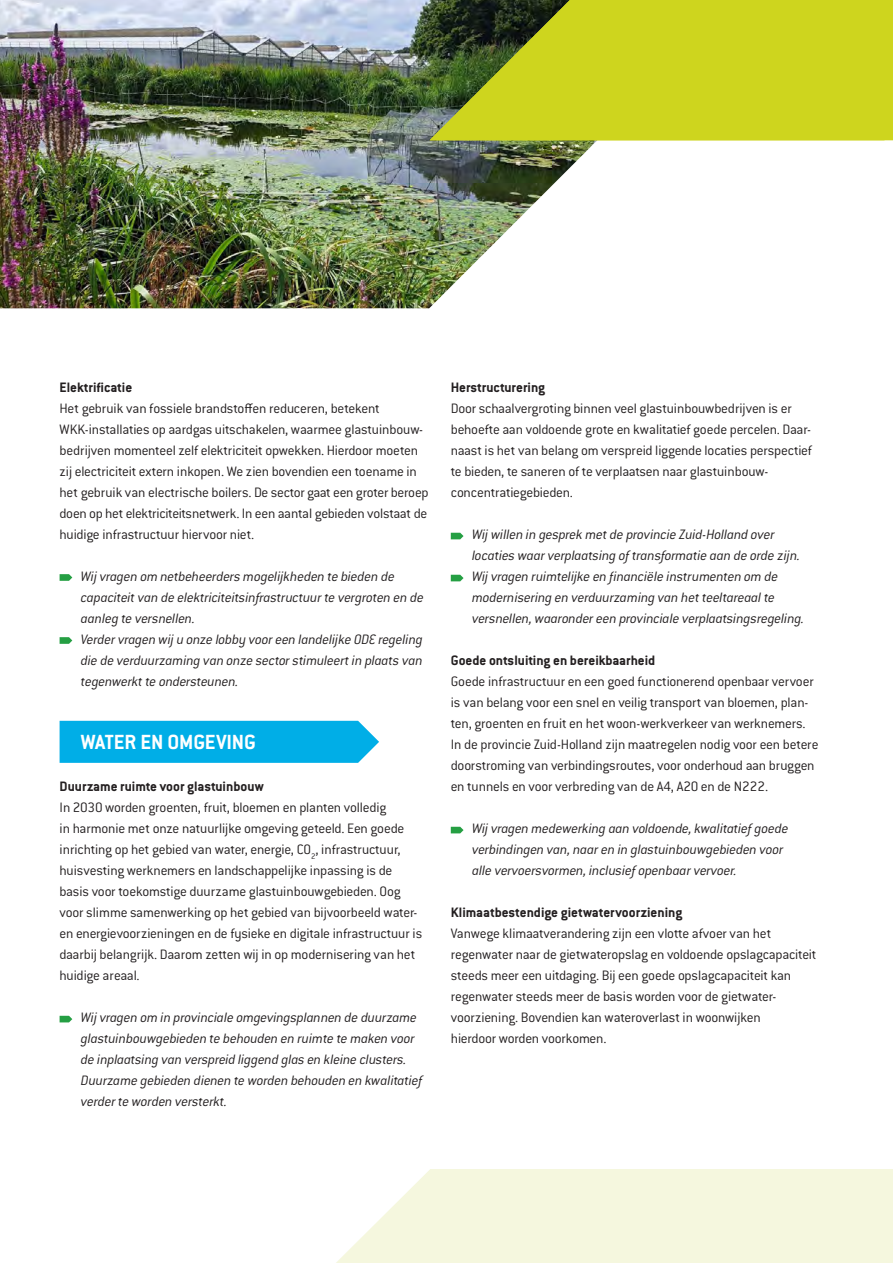
<style>
.page{position:relative;width:893px;height:1263px;background:#fff}
.page>*{position:absolute;margin:0;border:0;box-sizing:border-box;transform-origin:0 0}
.t1{font:700 22.5px "Conduit ITC Std";letter-spacing:-.005em;color:#fff}
.t2{font:300 15px/21px "Conduit ITC Std";letter-spacing:-.015em;color:#231f20}
.t3{font:italic 300 15px/21px "Conduit ITC Std";letter-spacing:-.015em;color:#231f20}
.t4{font:700 15px "Conduit ITC Std";color:#231f20}
</style>
<div class="page">
<div style="left:0;top:1169px;width:893px;height:94px;background:#f5f7de"></div>
<img style="left:0;top:0;width:665px;height:308px">
<svg style="left:429px;top:0;width:464px;height:140px;background:#b3bc1f"></svg>
<div style="left:60px;top:721px;width:319px;height:42px;background:#00aee7"></div>
<svg style="left:0;top:1169px;width:430px;height:94px;background:#fefefb"></svg>
<svg style="left:60px;top:574px;width:12px;height:7px"></svg>
<svg style="left:451px;top:533px;width:13px;height:6px"></svg>
<svg style="left:60px;top:637px;width:12px;height:7px"></svg>
<svg style="left:60px;top:1016px;width:12px;height:6px"></svg>
<svg style="left:451px;top:575px;width:13px;height:6px"></svg>
<svg style="left:451px;top:827px;width:13px;height:6px"></svg>
<p class="t4" style="left:60px;top:379px;width:74px">Elektrificatie</p>
<p class="t2" style="left:60px;top:398px;width:370px">Het gebruik van fossiele brandstoffen reduceren, betekent WKK-installaties op aardgas uitschakelen, waarmee glastuinbouw&shy;bedrijven momenteel zelf elektriciteit opwekken. Hierdoor moeten zij electriciteit extern inkopen. We zien bovendien een toename in het gebruik van electrische boilers. De sector gaat een groter beroep doen op het elektriciteitsnetwerk. In een aantal gebieden volstaat de huidige infrastructuur hiervoor niet.</p>
<p class="t3" style="left:81px;top:566px;width:345px">Wij vragen om netbeheerders mogelijkheden te bieden de capaciteit van de elektriciteitsinfrastructuur te vergroten en de aanleg te versnellen.<br>Verder vragen wij u onze lobby voor een landelijke ODE regeling die de verduurzaming van onze sector stimuleert in plaats van tegenwerkt te ondersteunen.</p>
<h1 class="t1" style="left:81px;top:729px;width:177px">WATER EN OMGEVING</h1>
<p class="t4" style="left:60px;top:778px;width:206px">Duurzame ruimte voor glastuinbouw</p>
<p class="t2" style="left:60px;top:797px;width:364px">In 2030 worden groenten, fruit, bloemen en planten volledig<br>in harmonie met onze natuurlijke omgeving geteeld. Een goede inrichting op het gebied van water, energie, CO<sub>2</sub>, infrastructuur, huisvesting werknemers en landschappelijke inpassing is de basis voor toekomstige duurzame glastuinbouwgebieden. Oog voor slimme samenwerking op het gebied van bijvoorbeeld water&shy;en energievoorzieningen en de fysieke en digitale infrastructuur is daarbij belangrijk. Daarom zetten wij in op modernisering van het huidige areaal.</p>
<p class="t3" style="left:81px;top:1007px;width:343px">Wij vragen om in provinciale omgevingsplannen de duurzame glastuinbouwgebieden te behouden en ruimte te maken voor de inplaatsing van verspreid liggend glas en kleine clusters.<br>Duurzame gebieden dienen te worden behouden en kwalitatief verder te worden versterkt.</p>
<p class="t4" style="left:451px;top:379px;width:96px">Herstructurering</p>
<p class="t2" style="left:451px;top:398px;width:363px">Door schaalvergroting binnen veel glastuinbouwbedrijven is er behoefte aan voldoende grote en kwalitatief goede percelen. Daar&shy;naast is het van belang om verspreid liggende locaties perspectief te bieden, te saneren of te verplaatsen naar glastuinbouw&shy;concentratiegebieden.</p>
<p class="t3" style="left:472px;top:524px;width:334px">Wij willen in gesprek met de provincie Zuid-Holland over locaties waar verplaatsing of transformatie aan de orde zijn.<br>Wij vragen ruimtelijke en financiële instrumenten om de modernisering en verduurzaming van het teeltareaal te versnellen, waaronder een provinciale verplaatsingsregeling.</p>
<p class="t4" style="left:451px;top:652px;width:206px">Goede ontsluiting en bereikbaarheid</p>
<p class="t2" style="left:451px;top:671px;width:369px">Goede infrastructuur en een goed functionerend openbaar vervoer is van belang voor een snel en veilig transport van bloemen, plan&shy;ten, groenten en fruit en het woon-werkverkeer van werknemers.<br>In de provincie Zuid-Holland zijn maatregelen nodig voor een betere doorstroming van verbindingsroutes, voor onderhoud aan bruggen en tunnels en voor verbreding van de A4, A20 en de N222.</p>
<p class="t3" style="left:472px;top:818px;width:318px">Wij vragen medewerking aan voldoende, kwalitatief goede verbindingen van, naar en in glastuinbouwgebieden voor alle vervoersvormen, inclusief openbaar vervoer.</p>
<p class="t4" style="left:451px;top:904px;width:233px">Klimaatbestendige gietwatervoorziening</p>
<p class="t2" style="left:451px;top:923px;width:367px">Vanwege klimaatverandering zijn een vlotte afvoer van het regenwater naar de gietwateropslag en voldoende opslagcapaciteit steeds meer een uitdaging. Bij een goede opslagcapaciteit kan regenwater steeds meer de basis worden voor de gietwater&shy;voorziening. Bovendien kan wateroverlast in woonwijken<br>hierdoor worden voorkomen.</p>
</div>
